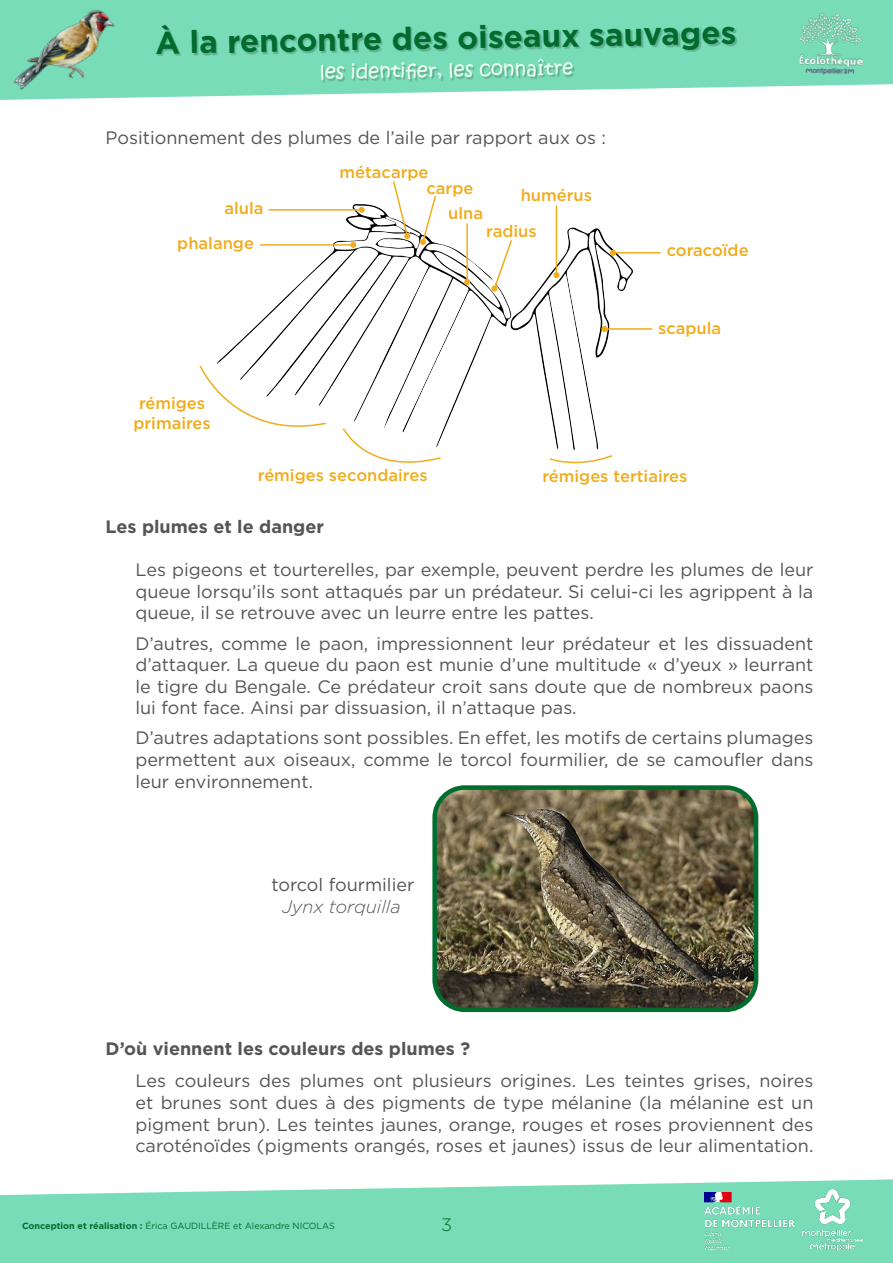
<style>
.page{position:relative;width:893px;height:1263px;background:#fff}
.page>*{position:absolute;margin:0;border:0;box-sizing:border-box;transform-origin:0 0}
.t1{font:700 31.5px "Gotham";color:#006b2d}
.t2{font:19.5px "Kristen ITC";color:#edffef}
.t3{font:18px/21.6px "Gotham";color:#565454;text-align:justify}
.t4{font:700 18px "Gotham";color:#565454}
.t5{font:italic 300 18px "Gotham";color:#565454}
.t6{font:300 18px "Gotham";color:#006c2d}
.t7{font:500 16.5px "Gotham";color:#f1ac1c}
.t8{font:9px "Gotham";color:#006c2d}
.s1{font-weight:700}
</style>
<div class="page">
<svg style="left:0;top:1179px;width:893px;height:84px;background:#86dfbf"></svg>
<svg style="left:143px;top:0;width:750px;height:98px;background:#8be1c1"></svg>
<div style="left:157px;top:25px;width:580px;height:58px;background:#231f20;opacity:.24"></div>
<img style="left:799px;top:13px;width:64px;height:62px">
<img style="left:705px;top:1193px;width:89px;height:56px">
<img style="left:802px;top:1190px;width:61px;height:60px">
<img style="left:0;top:0;width:143px;height:100px">
<img style="left:216px;top:204px;width:417px;height:247px">
<svg style="left:199px;top:364px;width:129px;height:77px"></svg>
<svg style="left:342px;top:427px;width:100px;height:36px"></svg>
<svg style="left:549px;top:455px;width:64px;height:9px"></svg>
<svg style="left:493px;top:238px;width:20px;height:52px"></svg>
<svg style="left:491px;top:285px;width:7px;height:7px"></svg>
<hr style="left:466px;top:223px;width:2px;height:59px;background:#f1ac1c">
<svg style="left:464px;top:279px;width:6px;height:6px"></svg>
<hr style="left:556px;top:206px;width:1px;height:69px;background:#f1ac1c">
<svg style="left:553px;top:272px;width:6px;height:6px"></svg>
<hr style="left:613px;top:252px;width:48px;height:2px;background:#f1ac1c">
<svg style="left:610px;top:250px;width:6px;height:6px"></svg>
<hr style="left:604px;top:328px;width:48px;height:2px;background:#f1ac1c">
<svg style="left:601px;top:326px;width:6px;height:6px"></svg>
<svg style="left:420px;top:196px;width:17px;height:49px"></svg>
<svg style="left:392px;top:181px;width:17px;height:57px"></svg>
<div style="left:404px;top:233px;width:7px;height:6px;background:#f1ac1c;border-radius:3px"></div>
<hr style="left:269px;top:209px;width:93px;height:2px;background:#f1ac1c">
<svg style="left:359px;top:207px;width:6px;height:6px"></svg>
<hr style="left:260px;top:244px;width:93px;height:2px;background:#f1ac1c">
<svg style="left:350px;top:242px;width:6px;height:6px"></svg>
<img style="left:437px;top:790px;width:316px;height:217px">
<div style="left:432px;top:785px;width:326px;height:227px;border:4px solid #006c2d;border-radius:30px"></div>
<h1 class="t1" style="left:155px;top:22px;width:582px;rotate:-1deg">À la rencontre des oiseaux sauvages</h1>
<p class="t2" style="left:319px;top:59px;width:255px;rotate:-1deg">les identifi er, les connaître</p>
<p class="t3" style="left:106px;top:127px;width:502px">Positionnement des plumes de l’aile par rapport aux os :</p>
<p class="t7" style="left:340px;top:161px;width:91px">métacarpe</p>
<p class="t7" style="left:426px;top:177px;width:48px">carpe</p>
<p class="t7" style="left:448px;top:202px;width:36px">ulna</p>
<p class="t7" style="left:521px;top:184px;width:73px">humérus</p>
<p class="t7" style="left:225px;top:197px;width:41px">alula</p>
<p class="t7" style="left:177px;top:232px;width:78px">phalange</p>
<p class="t7" style="left:667px;top:240px;width:83px">coracoïde</p>
<p class="t7" style="left:486px;top:220px;width:52px">radius</p>
<p class="t7" style="left:139px;top:393px;width:68px">rémiges</p>
<p class="t7" style="left:133px;top:413px;width:79px">primaires</p>
<p class="t7" style="left:658px;top:317px;width:65px">scapula</p>
<p class="t7" style="left:258px;top:464px;width:171px">rémiges secondaires</p>
<p class="t7" style="left:542px;top:465px;width:147px">rémiges tertiaires</p>
<p class="t4" style="left:106px;top:515px;width:220px">Les plumes et le danger</p>
<p class="t3" style="left:135px;top:559px;width:680px">Les pigeons et tourterelles, par exemple, peuvent perdre les plumes de leur queue lorsqu’ils sont attaqués par un prédateur. Si celui-ci les agrippent à la queue, il se retrouve avec un leurre entre les pattes.</p>
<p class="t3" style="left:135px;top:632px;width:680px">D’autres, comme le paon, impressionnent leur prédateur et les dissuadent d’attaquer. La queue du paon est munie d’une multitude « d’yeux » leurrant le tigre du Bengale. Ce prédateur croit sans doute que de nombreux paons lui font face. Ainsi par dissuasion, il n’attaque pas.</p>
<p class="t3" style="left:135px;top:727px;width:680px">D’autres adaptations sont possibles. En effet, les motifs de certains plumages permettent aux oiseaux, comme le torcol fourmilier, de se camoufler dans leur environnement.</p>
<p class="t3" style="left:271px;top:873px;width:144px">torcol fourmilier</p>
<p class="t5" style="left:282px;top:895px;width:120px">Jynx torquilla</p>
<p class="t4" style="left:106px;top:1037px;width:366px">D’où viennent les couleurs des plumes ?</p>
<p class="t3" style="left:135px;top:1070px;width:680px">Les couleurs des plumes ont plusieurs origines. Les teintes grises, noires et brunes sont dues à des pigments de type mélanine (la mélanine est un pigment brun). Les teintes jaunes, orange, rouges et roses proviennent des caroténoïdes (pigments orangés, roses et jaunes) issus de leur alimentation.</p>
<p class="t8" style="left:22px;top:1219px;width:314px"><span class="s1">Conception et réalisation :</span> Érica GAUDILLÈRE et Alexandre NICOLAS</p>
<p class="t6" style="left:441px;top:1213px;width:12px">3</p>
</div>
